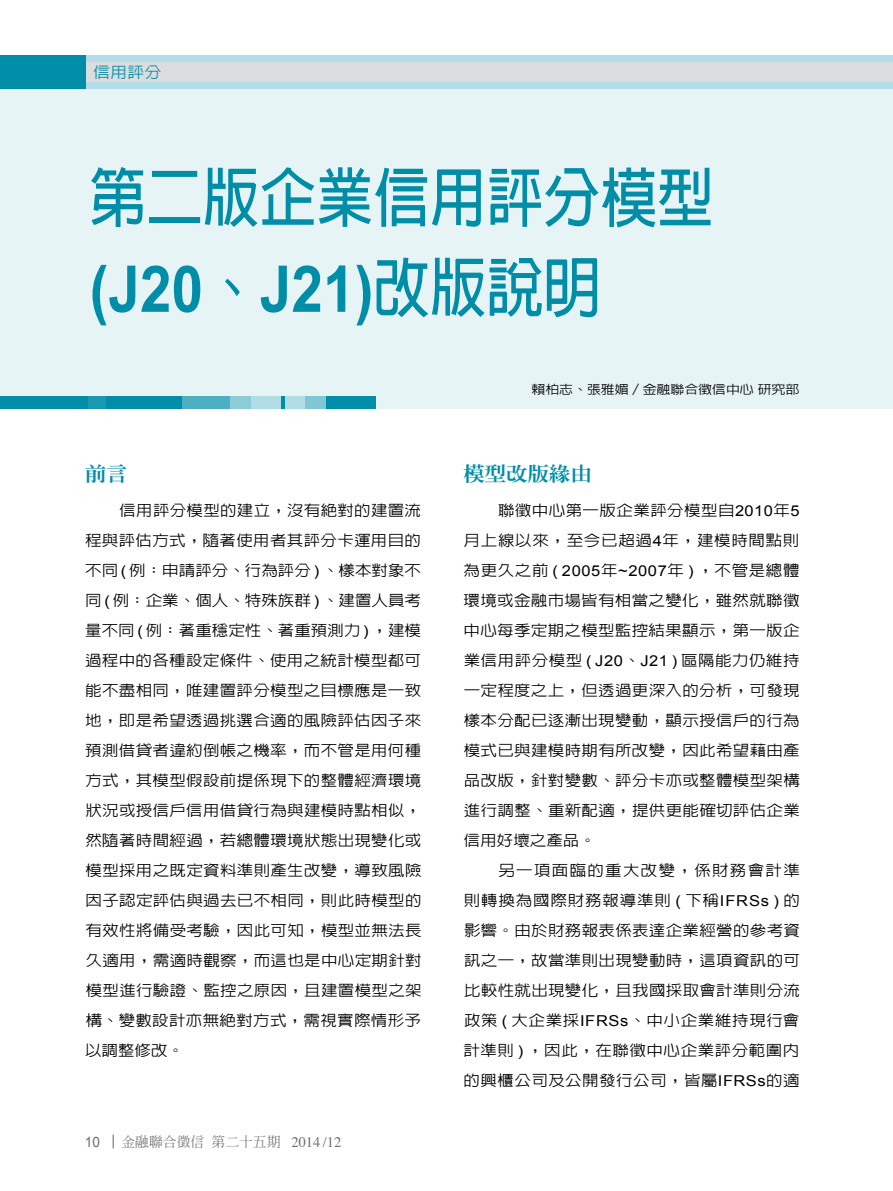
<style>
.page{position:relative;width:893px;height:1191px;background:#fff}
.page>*{position:absolute;margin:0;border:0;box-sizing:border-box;transform-origin:0 0}
.t1{font:700 64.5px "Arial";color:#008da8;scale:.88 1}
.t2{font:700 64.5px "AR Hei B5";color:#008da8;scale:.88 1}
.t3{font:800 19.5px "AR Ming B5";color:#008da8;scale:1.1 1}
.t4{font:500 15.3px "AR Hei B5";color:#008da8;scale:1.1 1}
.t5{font:500 15px/30px "AR Hei B5";letter-spacing:.02em;color:#000;text-align:justify;scale:1.1 1}
.t6{font:14.25px "Arial";color:#6d6e71;scale:.95 1}
.t7{font:500 13.8px "AR Ming B5";color:#6d6e71}
.t8{font:500 12.3px "AR Hei B5";color:#000;scale:1.13 1}
.s1{font-family:"AR Hei B5"}
.s2{font-family:"Arial";font-weight:400}
.s3{font-family:"Times";font-weight:400;font-size:14.55px}
</style>
<div class="page">
<div style="left:0;top:55px;width:893px;height:34px;background:#b3dde5"></div>
<div style="left:0;top:62px;width:893px;height:20px;background:#dcddde"></div>
<div style="left:0;top:55px;width:85px;height:34px;background:#008da8"></div>
<svg style="left:113px;top:1134px;width:1px;height:14px"></svg>
<div style="left:0;top:89px;width:893px;height:319px;background:#e6f4f6"></div>
<div style="left:0;top:396px;width:375px;height:12px;background:#008da8"></div>
<div style="left:89px;top:396px;width:17px;height:12px;background:#1a98b1"></div>
<div style="left:182px;top:396px;width:48px;height:12px;background:#4dafc2"></div>
<div style="left:230px;top:396px;width:21px;height:12px;background:#8ccbd8"></div>
<div style="left:251px;top:396px;width:30px;height:12px;background:#b3dde5"></div>
<div style="left:285px;top:396px;width:20px;height:12px;background:#b3dde5"></div>
<div style="left:305px;top:396px;width:21px;height:12px;background:#80c6d4"></div>
<p class="t4" style="left:94px;top:65px;width:63px">信用評分</p>
<h1 class="t2" style="left:90px;top:165px;width:711px">第二版企業信用評分模型</h1>
<h1 class="t1" style="left:90px;top:253px;width:582px">(J20<span class="s1">、</span>J21)<span class="s1">改版說明</span></h1>
<h2 class="t3" style="left:85px;top:464px;width:41px">前言</h2>
<p class="t5" style="left:85px;top:495px;width:307px;text-indent:34px">信用評分模型的建立，沒有絕對的建置流程與評估方式，隨著使用者其評分卡運用目的不同 <span class="s2">(</span> 例：申請評分、行為評分 <span class="s2">)</span> 、樣本對象不同 <span class="s2">(</span> 例：企業、個人、特殊族群 <span class="s2">)</span> 、建置人員考量不同 <span class="s2">(</span> 例：著重穩定性、著重預測力 <span class="s2">)</span> ，建模過程中的各種設定條件、使用之統計模型都可能不盡相同，唯建置評分模型之目標應是一致地，即是希望透過挑選合適的風險評估因子來預測借貸者違約倒帳之機率，而不管是用何種方式，其模型假設前提係現下的整體經濟環境狀況或授信戶信用借貸行為與建模時點相似，然隨著時間經過，若總體環境狀態出現變化或模型採用之既定資料準則產生改變，導致風險因子認定評估與過去已不相同，則此時模型的有效性將備受考驗，因此可知，模型並無法長久適用，需適時觀察，而這也是中心定期針對模型進行驗證、監控之原因，且建置模型之架構、變數設計亦無絕對方式，需視實際情形予以調整修改。</p>
<p class="t6" style="left:85px;top:1133px;width:17px">10</p>
<p class="t7" style="left:122px;top:1135px;width:221px">金融聯合徵信第二十五期 <span class="s3">2014 /12</span></p>
<p class="t8" style="left:531px;top:383px;width:239px">賴柏志、張雅媚／金融聯合徵信中心研究部</p>
<h2 class="t3" style="left:463px;top:464px;width:118px">模型改版緣由</h2>
<p class="t5" style="left:464px;top:495px;width:307px;text-indent:34px">聯徵中心第一版企業評分模型自<span class="s2">2010</span>年<span class="s2">5</span>月上線以來，至今已超過<span class="s2">4</span>年，建模時間點則為更久之前 <span class="s2">( 2005</span>年<span class="s2">~2007</span>年 <span class="s2">)</span> ，不管是總體環境或金融市場皆有相當之變化，雖然就聯徵中心每季定期之模型監控結果顯示，第一版企業信用評分模型 <span class="s2">( J20</span>、<span class="s2">J21 )</span> 區隔能力仍維持一定程度之上，但透過更深入的分析，可發現樣本分配已逐漸出現變動，顯示授信戶的行為模式已與建模時期有所改變，因此希望藉由產品改版，針對變數、評分卡亦或整體模型架構進行調整、重新配適，提供更能確切評估企業信用好壞之產品。</p>
<p class="t5" style="left:463px;top:855px;width:307px;text-indent:35px">另一項面臨的重大改變，係財務會計準則轉換為國際財務報導準則 <span class="s2">(</span> 下稱<span class="s2">IFRSs )</span> 的影響。由於財務報表係表達企業經營的參考資訊之一，故當準則出現變動時，這項資訊的可比較性就出現變化，且我國採取會計準則分流政策 <span class="s2">(</span> 大企業採<span class="s2">IFRSs</span>、中小企業維持現行會計準則 <span class="s2">)</span> ，因此，在聯徵中心企業評分範圍內的興櫃公司及公開發行公司，皆屬<span class="s2">IFRSs</span>的適</p>
</div>
